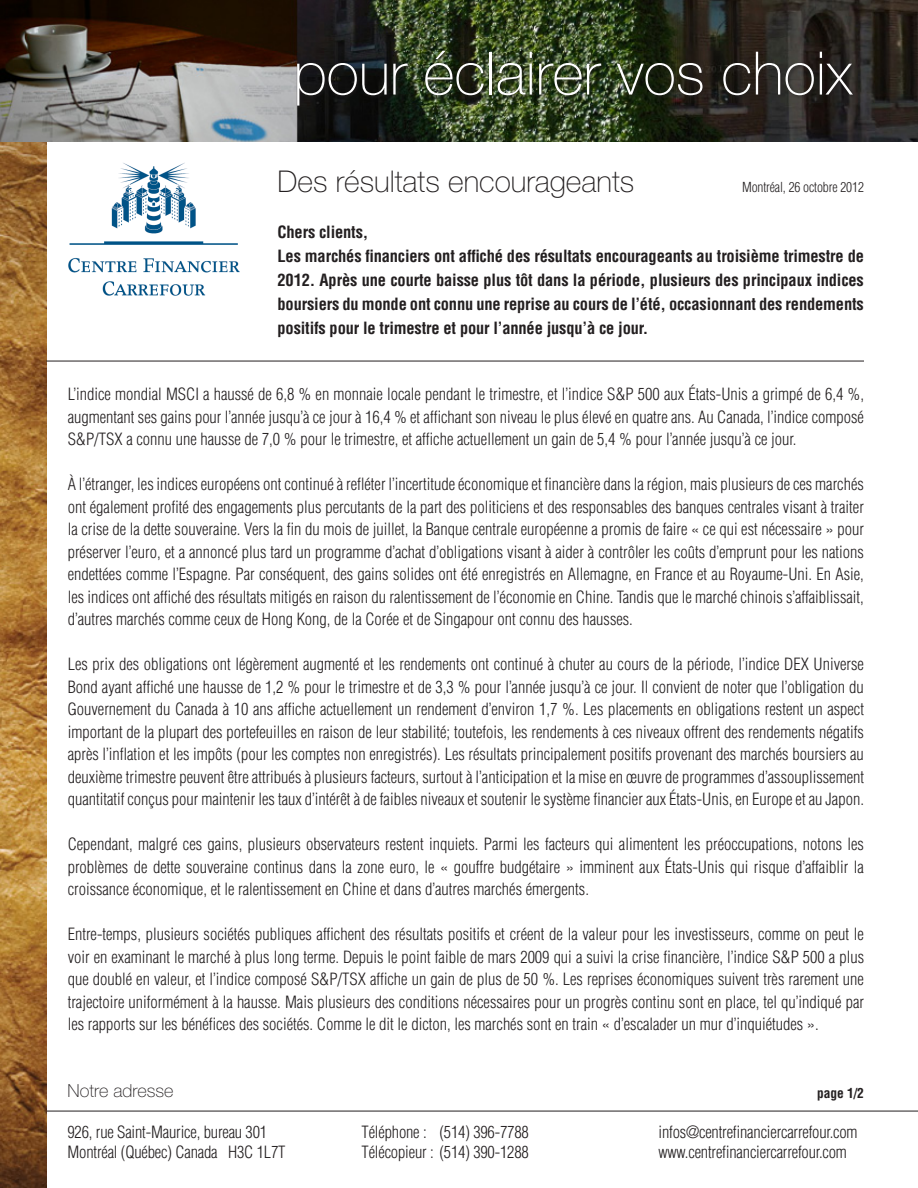
<style>
.page{position:relative;width:918px;height:1188px;background:#fff}
.page>*{position:absolute;margin:0;border:0;box-sizing:border-box;transform-origin:0 0}
.t1{font:100 60px "Helvetica Neue";color:#fff}
.t2{font:100 30px "Helvetica Neue";color:#231f20}
.t3{font:100 18px "Helvetica Neue";color:#231f20}
.t4{font:300 condensed 16.5px/22.5px "Helvetica";color:#231f20;text-align:justify}
.t5{font:700 condensed 16.5px/24px "Helvetica";letter-spacing:-.01em;color:#231f20;text-align:justify}
.t6{font:300 condensed 13.5px "Helvetica";letter-spacing:-.01em;color:#231f20}
.t7{font:700 condensed 13.5px "Helvetica";color:#231f20}
</style>
<div class="page">
<hr style="left:47px;top:1111px;width:871px;height:1px;background:#231f20">
<img style="left:0;top:142px;width:46px;height:1046px">
<img style="left:0;top:0;width:918px;height:142px">
<img style="left:69px;top:163px;width:170px;height:132px">
<div style="left:296px;top:50px;width:561px;height:60px;background:#231f20;opacity:.65"></div>
<hr style="left:46px;top:361px;width:818px;height:1px;background:#231f20">
<p class="t1" style="left:293px;top:39px;width:561px">pour éclairer vos choix</p>
<p class="t2" style="left:278px;top:164px;width:358px">Des résultats encourageants</p>
<p class="t5" style="left:278px;top:220px;width:92px">Chers clients,</p>
<p class="t5" style="left:278px;top:244px;width:588px">Les marchés financiers ont affiché des résultats encourageants au troisième trimestre de 2012. Après une courte baisse plus tôt dans la période, plusieurs des principaux indices boursiers du monde ont connu une reprise au cours de l’été, occasionnant des rendements positifs pour le trimestre et pour l’année jusqu’à ce jour.</p>
<p class="t6" style="left:742px;top:179px;width:123px">Montréal, 26 octobre 2012</p>
<p class="t4" style="left:68px;top:383px;width:798px">L’indice mondial MSCI a haussé de 6,8 % en monnaie locale pendant le trimestre, et l’indice S&amp;P 500 aux États-Unis a grimpé de 6,4 %, augmentant ses gains pour l’année jusqu’à ce jour à 16,4 % et affichant son niveau le plus élevé en quatre ans. Au Canada, l’indice composé S&amp;P/TSX a connu une hausse de 7,0 % pour le trimestre, et affiche actuellement un gain de 5,4 % pour l’année jusqu’à ce jour.</p>
<p class="t4" style="left:68px;top:473px;width:798px">À l’étranger, les indices européens ont continué à refléter l’incertitude économique et financière dans la région, mais plusieurs de ces marchés ont également profité des engagements plus percutants de la part des politiciens et des responsables des banques centrales visant à traiter la crise de la dette souveraine. Vers la fin du mois de juillet, la Banque centrale européenne a promis de faire « ce qui est nécessaire » pour préserver l’euro, et a annoncé plus tard un programme d’achat d’obligations visant à aider à contrôler les coûts d’emprunt pour les nations endettées comme l’Espagne. Par conséquent, des gains solides ont été enregistrés en Allemagne, en France et au Royaume-Uni. En Asie, les indices ont affiché des résultats mitigés en raison du ralentissement de l’économie en Chine. Tandis que le marché chinois s’affaiblissait, d’autres marchés comme ceux de Hong Kong, de la Corée et de Singapour ont connu des hausses.</p>
<p class="t4" style="left:68px;top:653px;width:798px">Les prix des obligations ont légèrement augmenté et les rendements ont continué à chuter au cours de la période, l’indice DEX Universe Bond ayant affiché une hausse de 1,2 % pour le trimestre et de 3,3 % pour l’année jusqu’à ce jour. Il convient de noter que l’obligation du Gouvernement du Canada à 10 ans affiche actuellement un rendement d’environ 1,7 %. Les placements en obligations restent un aspect important de la plupart des portefeuilles en raison de leur stabilité; toutefois, les rendements à ces niveaux offrent des rendements négatifs après l’inflation et les impôts (pour les comptes non enregistrés). Les résultats principalement positifs provenant des marchés boursiers au deuxième trimestre peuvent être attribués à plusieurs facteurs, surtout à l’anticipation et la mise en œuvre de programmes d’assouplissement quantitatif conçus pour maintenir les taux d’intérêt à de faibles niveaux et soutenir le système financier aux États-Unis, en Europe et au Japon.</p>
<p class="t4" style="left:68px;top:833px;width:798px">Cependant, malgré ces gains, plusieurs observateurs restent inquiets. Parmi les facteurs qui alimentent les préoccupations, notons les problèmes de dette souveraine continus dans la zone euro, le « gouffre budgétaire » imminent aux États-Unis qui risque d’affaiblir la croissance économique, et le ralentissement en Chine et dans d’autres marchés émergents.</p>
<p class="t4" style="left:68px;top:923px;width:798px">Entre-temps, plusieurs sociétés publiques affichent des résultats positifs et créent de la valeur pour les investisseurs, comme on peut le voir en examinant le marché à plus long terme. Depuis le point faible de mars 2009 qui a suivi la crise financière, l’indice S&amp;P 500 a plus que doublé en valeur, et l’indice composé S&amp;P/TSX affiche un gain de plus de 50 %. Les reprises économiques suivent très rarement une trajectoire uniformément à la hausse. Mais plusieurs des conditions nécessaires pour un progrès continu sont en place, tel qu’indiqué par les rapports sur les bénéfices des sociétés. Comme le dit le dicton, les marchés sont en train « d’escalader un mur d’inquiétudes ».</p>
<p class="t3" style="left:68px;top:1080px;width:107px">Notre adresse</p>
<p class="t4" style="left:68px;top:1121px;width:201px">926, rue Saint-Maurice, bureau 301</p>
<p class="t4" style="left:362px;top:1121px;width:169px">Téléphone : (514) 396-7788</p>
<p class="t4" style="left:659px;top:1121px;width:201px">infos@centrefinanciercarrefour.com</p>
<p class="t4" style="left:68px;top:1141px;width:219px">Montréal (Québec) Canada H3C 1L7T</p>
<p class="t4" style="left:362px;top:1141px;width:169px">Télécopieur : (514) 390-1288</p>
<p class="t4" style="left:659px;top:1141px;width:190px">www.centrefinanciercarrefour.com</p>
<p class="t7" style="left:817px;top:1085px;width:48px">page 1/2</p>
</div>
